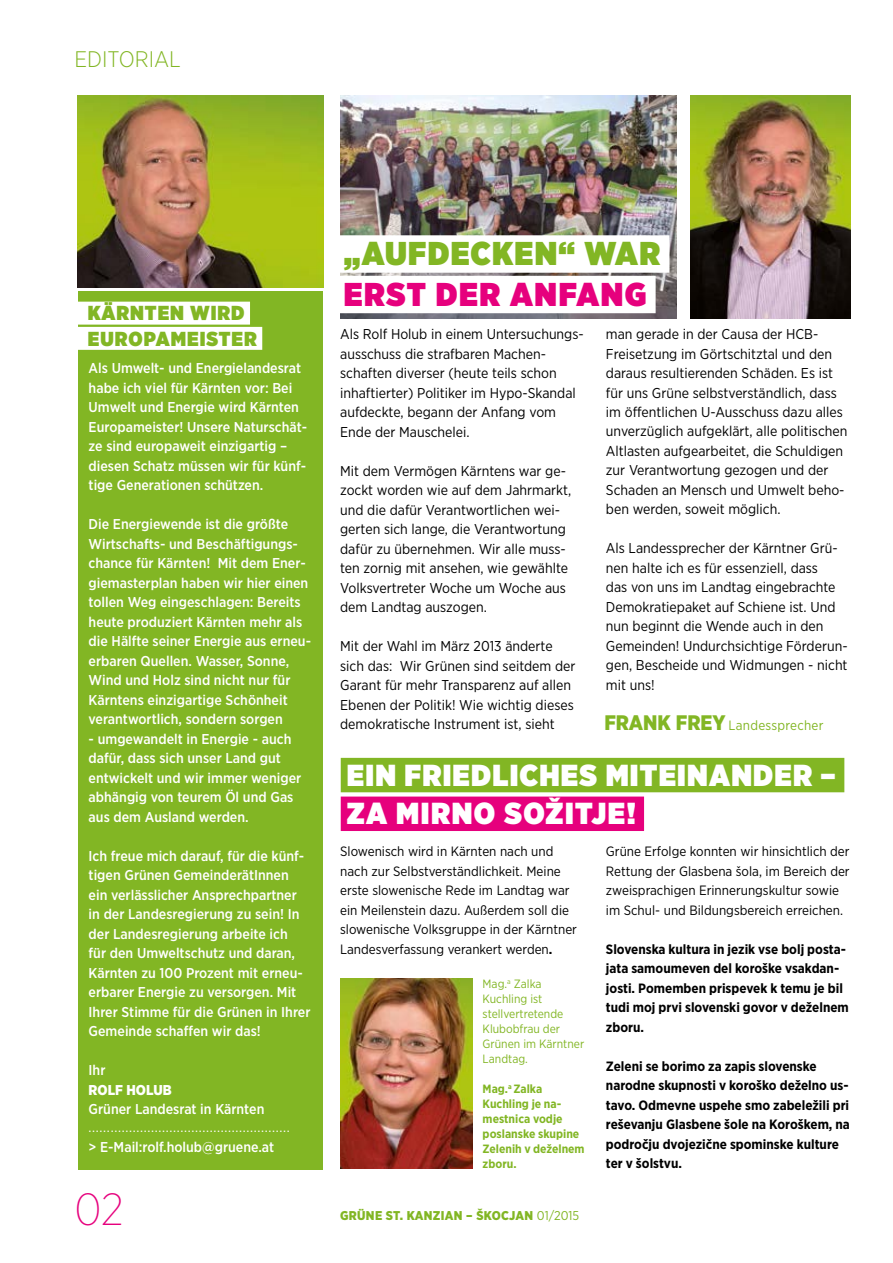
<style>
.page{position:relative;width:893px;height:1263px;background:#fff}
.page>*{position:absolute;margin:0;border:0;box-sizing:border-box;transform-origin:0 0}
.t1{font:200 45px "Gotham Narrow";color:#e6007d}
.t2{font:900 33px "Gotham Narrow";letter-spacing:.04em;color:#82b624}
.t3{font:900 33px "Gotham Narrow";letter-spacing:.05em;color:#e6007d}
.t4{font:900 30.45px/38.7px "Gotham Narrow";letter-spacing:.04em;color:#fff}
.t5{font:300 22.5px "Gotham Narrow";color:#82b624}
.t6{font:900 20.25px/25.2px "Gotham Narrow";letter-spacing:.05em;color:#82b624}
.t7{font:14.25px/19.5px "Gotham Narrow";color:#000}
.t8{font:500 14.25px/19.5px "Gotham Narrow";color:#fff}
.t9{font:900 14.25px "Gotham Narrow";color:#fff}
.t10{font:13.5px/19.5px "Gotham Narrow";color:#000}
.t11{font:700 13.5px/19.5px "Gotham Narrow";color:#000}
.t12{font:13.5px "Gotham Narrow";color:#fff}
.t13{font:13.5px "Gotham Narrow";letter-spacing:.02em;color:#82b624}
.t14{font:900 12.75px "Gotham Narrow";letter-spacing:.025em;color:#82b624}
.t15{font:12px/15px "Gotham Narrow";color:#82b624}
.t16{font:700 12px/15px "Gotham Narrow";color:#82b624}
.s1{font-weight:900;font-size:21px}
.s2{font-weight:700}
.s3{font-weight:400}
</style>
<div class="page">
<img style="left:691px;top:96px;width:159px;height:223px">
<img style="left:340px;top:96px;width:336px;height:223px">
<div style="left:78px;top:291px;width:244px;height:878px;background:#82b624"></div>
<img style="left:78px;top:96px;width:245px;height:191px">
<div style="left:71px;top:302px;width:179px;height:23px;background:#fff"></div>
<div style="left:71px;top:327px;width:191px;height:23px;background:#fff"></div>
<div style="left:327px;top:235px;width:342px;height:38px;background:#fff"></div>
<div style="left:327px;top:276px;width:329px;height:37px;background:#fff"></div>
<div style="left:341px;top:758px;width:503px;height:34px;background:#82b624"></div>
<div style="left:341px;top:796px;width:303px;height:35px;background:#e6007d"></div>
<img style="left:340px;top:979px;width:132px;height:189px">
<h3 class="t5" style="left:74px;top:45px;width:108px">EDITORIAL</h3>
<h3 class="t6" style="left:88px;top:300px;width:171px">KÄRNTEN WIRD<br>EUROPAMEISTER</h3>
<p class="t8" style="left:89px;top:358px;width:220px">Als Umwelt- und Energielandesrat habe ich viel für Kärnten vor: Bei Umwelt und Energie wird Kärnten Europameister! Unsere Naturschät&shy;ze sind europaweit einzigartig – diesen Schatz müssen wir für künf&shy;tige Generationen schützen.</p>
<p class="t8" style="left:89px;top:514px;width:224px">Die Energiewende ist die größte Wirtschafts- und Beschäftigungs&shy;chance für Kärnten! Mit dem Ener&shy;giemasterplan haben wir hier einen tollen Weg eingeschlagen: Bereits heute produziert Kärnten mehr als die Hälfte seiner Energie aus erneu&shy;erbaren Quellen. Wasser, Sonne, Wind und Holz sind nicht nur für Kärntens einzigartige Schönheit verantwortlich, sondern sorgen</p>
<p class="t8" style="left:89px;top:729px;width:214px">- umgewandelt in Energie - auch dafür, dass sich unser Land gut entwickelt und wir immer weniger abhängig von teurem Öl und Gas aus dem Ausland werden.</p>
<p class="t8" style="left:89px;top:846px;width:223px">Ich freue mich darauf, für die künf&shy;tigen Grünen GemeinderätInnen ein verlässlicher Ansprechpartner in der Landesregierung zu sein! In der Landesregierung arbeite ich<br>für den Umweltschutz und daran, Kärnten zu 100 Prozent mit erneu&shy;erbarer Energie zu versorgen. Mit Ihrer Stimme für die Grünen in Ihrer Gemeinde schaffen wir das!</p>
<p class="t8" style="left:89px;top:1060px;width:18px">Ihr</p>
<p class="t9" style="left:89px;top:1080px;width:84px">ROLF HOLUB</p>
<p class="t8" style="left:89px;top:1099px;width:177px">Grüner Landesrat in Kärnten</p>
<p class="t12" style="left:89px;top:1118px;width:203px">.......................................................</p>
<p class="t8" style="left:89px;top:1137px;width:187px">&gt; E-Mail:rolf.holub@gruene.at</p>
<h1 class="t1" style="left:74px;top:1181px;width:51px">02</h1>
<h2 class="t2" style="left:344px;top:231px;width:318px">„AUFDECKEN“ WAR</h2>
<h2 class="t3" style="left:344px;top:272px;width:304px">ERST DER ANFANG</h2>
<p class="t7" style="left:606px;top:324px;width:243px">man gerade in der Causa der HCB-Freisetzung im Görtschitztal und den daraus resultierenden Schäden. Es ist für uns Grüne selbstverständlich, dass im öffentlichen U-Ausschuss dazu alles unverzüglich aufgeklärt, alle politischen Altlasten aufgearbeitet, die Schuldigen zur Verantwortung gezogen und der Schaden an Mensch und Umwelt beho&shy;ben werden, soweit möglich.</p>
<p class="t7" style="left:606px;top:538px;width:243px">Als Landessprecher der Kärntner Grü&shy;nen halte ich es für essenziell, dass<br>das von uns im Landtag eingebrachte Demokratiepaket auf Schiene ist. Und nun beginnt die Wende auch in den Gemeinden! Undurchsichtige Förderun&shy;gen, Bescheide und Widmungen - nicht mit uns!</p>
<p class="t7" style="left:340px;top:324px;width:245px">Als Rolf Holub in einem Untersuchungs&shy;ausschuss die strafbaren Machen&shy;schaften diverser (heute teils schon inhaftierter) Politiker im Hypo-Skandal aufdeckte, begann der Anfang vom Ende der Mauschelei.</p>
<p class="t7" style="left:340px;top:461px;width:233px">Mit dem Vermögen Kärntens war ge&shy;zockt worden wie auf dem Jahrmarkt, und die dafür Verantwortlichen wei&shy;gerten sich lange, die Verantwortung dafür zu übernehmen. Wir alle muss&shy;ten zornig mit ansehen, wie gewählte Volksvertreter Woche um Woche aus dem Landtag auszogen.</p>
<p class="t7" style="left:340px;top:636px;width:237px">Mit der Wahl im März 2013 änderte sich das: Wir Grünen sind seitdem der Garant für mehr Transparenz auf allen Ebenen der Politik! Wie wichtig dieses demokratische Instrument ist, sieht</p>
<p class="t13" style="left:604px;top:717px;width:221px"><span class="s1">FRANK FREY</span> Landessprecher</p>
<h3 class="t4" style="left:347px;top:755px;width:490px">EIN FRIEDLICHES MITEINANDER –<br>ZA MIRNO SOŽITJE!</h3>
<p class="t10" style="left:606px;top:841px;width:245px">Grüne Erfolge konnten wir hinsichtlich der Rettung der Glasbena šola, im Bereich der zweisprachigen Erinnerungskultur sowie im Schul- und Bildungsbereich erreichen.</p>
<p class="t11" style="left:606px;top:939px;width:244px">Slovenska kultura in jezik vse bolj posta&shy;jata samoumeven del koroške vsakdan&shy;josti. Pomemben prispevek k temu je bil tudi moj prvi slovenski govor v deželnem zboru.</p>
<p class="t11" style="left:606px;top:1056px;width:245px">Zeleni se borimo za zapis slovenske narodne skupnosti v koroško deželno us&shy;tavo. Odmevne uspehe smo zabeležili pri reševanju Glasbene šole na Koroškem, na področju dvojezične spominske kulture ter v šolstvu.</p>
<p class="t10" style="left:340px;top:841px;width:238px">Slowenisch wird in Kärnten nach und nach zur Selbstverständlichkeit. Meine erste slowenische Rede im Landtag war ein Meilenstein dazu. Außerdem soll die slowenische Volksgruppe in der Kärntner Landesverfassung verankert werden<span class="s2">.</span></p>
<p class="t15" style="left:483px;top:976px;width:103px">Mag.<sup>a</sup> Zalka<br>Kuchling ist stellvertretende<br>Klubobfrau der<br>Grünen im Kärntner<br>Landtag.</p>
<p class="t16" style="left:483px;top:1081px;width:104px">Mag.<sup>a</sup> Zalka<br>Kuchling je na&shy;mestnica vodje poslanske skupine<br>Zelenih v deželnem zboru.</p>
<p class="t14" style="left:340px;top:1207px;width:241px">GRÜNE ST. KANZIAN – ŠKOCJAN <span class="s3">01/2015</span></p>
</div>
